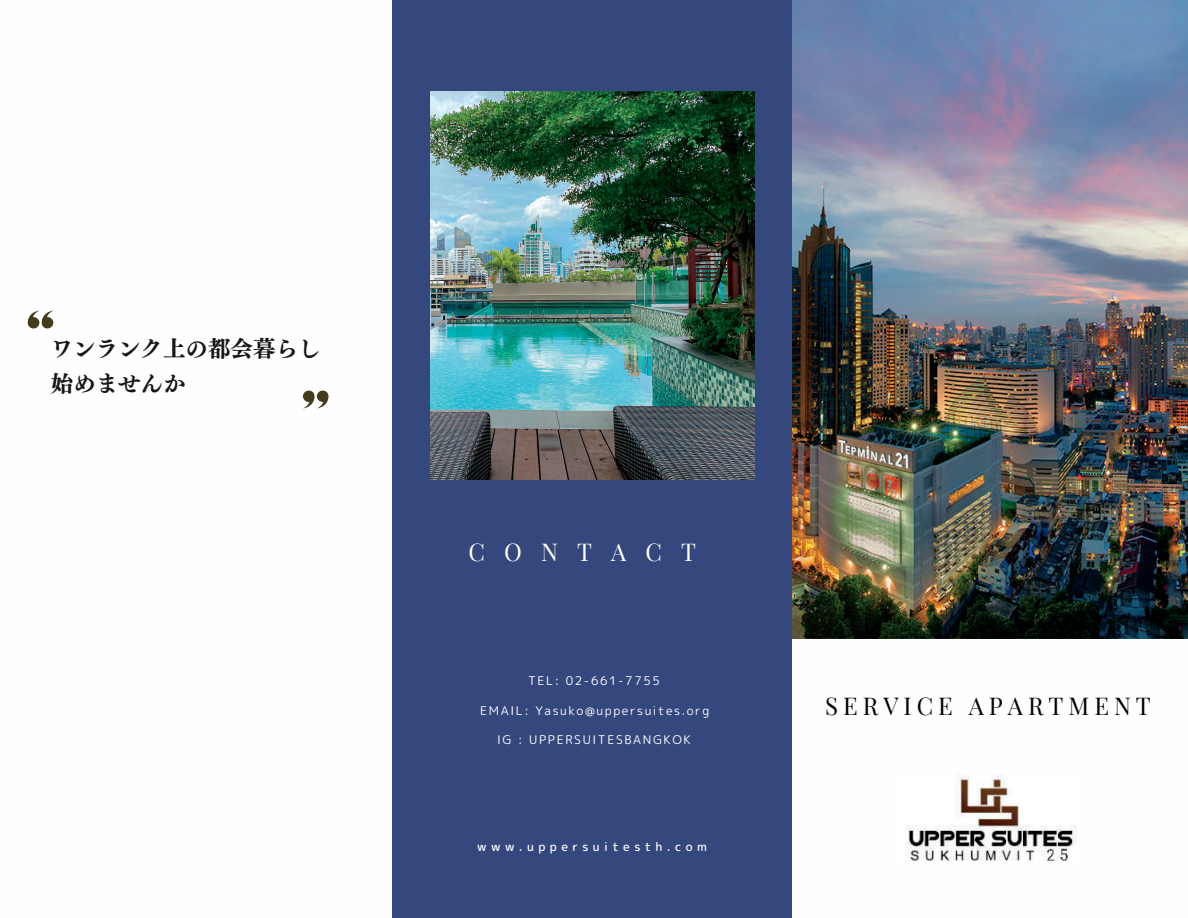
<style>
.page{position:relative;width:1188px;height:918px;background:#fff}
.page>*{position:absolute;margin:0;border:0;box-sizing:border-box;transform-origin:0 0}
.t1{font:24px "Playfair Display";letter-spacing:.21em;color:#000}
.t2{font:24px "Playfair Display";letter-spacing:.8em;color:#fff}
.t3{font:22.5px/34.8px "Canva UD Mincho Pr 6 N B";color:#161616}
.t4{font:12px "rounded mplus 1 p regular";letter-spacing:.135em;color:#fff}
.t5{font:12px "rounded mplus 1 p medium";letter-spacing:.37em;color:#fff}
</style>
<div class="page">
<img style="left:792px;top:0;width:396px;height:639px">
<div style="left:393px;top:0;width:399px;height:918px;background:#35487d"></div>
<img style="left:430px;top:92px;width:324px;height:388px">
<svg style="left:28px;top:311px;width:26px;height:17px"></svg>
<svg style="left:303px;top:391px;width:26px;height:17px"></svg>
<img style="left:905px;top:775px;width:172px;height:86px">
<h2 class="t3" style="left:51px;top:331px;width:271px">ワンランク上の都会暮らし始めませんか</h2>
<h1 class="t2" style="left:468px;top:535px;width:229px">CONTACT</h1>
<p class="t4" style="left:528px;top:673px;width:133px">TEL: 02-661-7755</p>
<p class="t4" style="left:480px;top:702px;width:231px">EMAIL: Yasuko@uppersuites.org</p>
<p class="t4" style="left:497px;top:731px;width:195px">IG : UPPERSUITESBANGKOK</p>
<p class="t5" style="left:477px;top:838px;width:231px">www.uppersuitesth.com</p>
<h1 class="t1" style="left:825px;top:689px;width:327px">SERVICE APARTMENT</h1>
</div>
